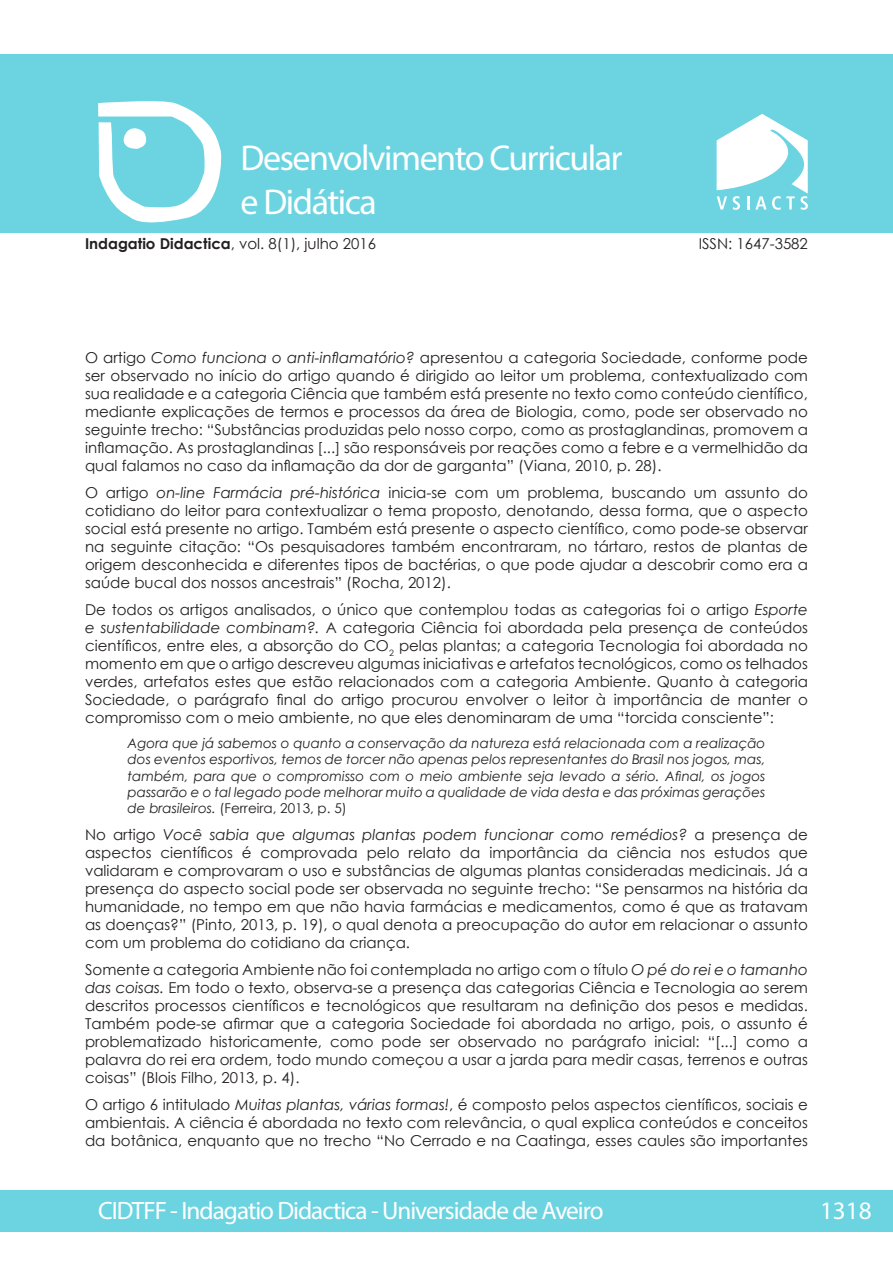
<style>
.page{position:relative;width:893px;height:1263px;background:#fff}
.page>*{position:absolute;margin:0;border:0;box-sizing:border-box;transform-origin:0 0}
.t1{font:36px/43.2px "Myriad Pro";letter-spacing:-.04em;color:#fff}
.t2{font:25.2px "Myriad Pro";letter-spacing:-.04em;color:#fff}
.t3{font:15px/18px "Century Gothic";color:#231f20;text-align:justify}
.t4{font:italic 13.5px/16.2px "Century Gothic";color:#231f20;text-align:justify}
.s1{font-weight:700}
.s2{font-style:italic}
.s3{font-style:normal}
</style>
<div class="page">
<div style="left:0;top:1190px;width:892px;height:41px;background:#6cd4e1"></div>
<div style="left:0;top:54px;width:893px;height:179px;background:#6cd4e1"></div>
<hr style="left:892px;top:1190px;width:1px;height:41px;background:#6cd4e1">
<svg style="left:98px;top:101px;width:124px;height:122px"></svg>
<svg style="left:717px;top:114px;width:91px;height:96px"></svg>
<h1 class="t1" style="left:241px;top:136px;width:384px">Desenvolvimento Curricular e Didática</h1>
<p class="t3" style="left:85px;top:234px;width:293px"><span class="s1">Indagatio Didactica</span>, vol. 8(1), julho 2016</p>
<p class="t3" style="left:699px;top:234px;width:111px">ISSN: 1647-3582</p>
<p class="t3" style="left:85px;top:348px;width:724px">O artigo <span class="s2">Como funciona o anti-inflamatório?</span> apresentou a categoria Sociedade, conforme pode ser observado no início do artigo quando é dirigido ao leitor um problema, contextualizado com sua realidade e a categoria Ciência que também está presente no texto como conteúdo científico, mediante explicações de termos e processos da área de Biologia, como, pode ser observado no seguinte trecho: “Substâncias produzidas pelo nosso corpo, como as prostaglandinas, promovem a inflamação. As prostaglandinas [...] são responsáveis por reações como a febre e a vermelhidão da qual falamos no caso da inflamação da dor de garganta” (Viana, 2010, p. 28).</p>
<p class="t3" style="left:85px;top:483px;width:724px">O artigo <span class="s2">on-line Farmácia pré-histórica</span> inicia-se com um problema, buscando um assunto do cotidiano do leitor para contextualizar o tema proposto, denotando, dessa forma, que o aspecto social está presente no artigo. Também está presente o aspecto científico, como pode-se observar na seguinte citação: “Os pesquisadores também encontraram, no tártaro, restos de plantas de origem desconhecida e diferentes tipos de bactérias, o que pode ajudar a descobrir como era a saúde bucal dos nossos ancestrais” (Rocha, 2012).</p>
<p class="t3" style="left:85px;top:600px;width:724px">De todos os artigos analisados, o único que contemplou todas as categorias foi o artigo <span class="s2">Esporte e sustentabilidade combinam?.</span> A categoria Ciência foi abordada pela presença de conteúdos científicos, entre eles, a absorção do CO<sub>2</sub> pelas plantas; a categoria Tecnologia foi abordada no momento em que o artigo descreveu algumas iniciativas e artefatos tecnológicos, como os telhados verdes, artefatos estes que estão relacionados com a categoria Ambiente. Quanto à categoria Sociedade, o parágrafo final do artigo procurou envolver o leitor à importância de manter o compromisso com o meio ambiente, no que eles denominaram de uma “torcida consciente”:</p>
<p class="t4" style="left:128px;top:735px;width:639px">Agora que já sabemos o quanto a conservação da natureza está relacionada com a realização dos eventos esportivos, temos de torcer não apenas pelos representantes do Brasil nos jogos, mas, também, para que o compromisso com o meio ambiente seja levado a sério. Afinal, os jogos passarão e o tal legado pode melhorar muito a qualidade de vida desta e das próximas gerações de brasileiros. <span class="s3">(Ferreira, 2013, p. 5)</span></p>
<p class="t3" style="left:85px;top:825px;width:724px">No artigo <span class="s2">Você sabia que algumas plantas podem funcionar como remédios?</span> a presença de aspectos científicos é comprovada pelo relato da importância da ciência nos estudos que validaram e comprovaram o uso e substâncias de algumas plantas consideradas medicinais. Já a presença do aspecto social pode ser observada no seguinte trecho: “Se pensarmos na história da humanidade, no tempo em que não havia farmácias e medicamentos, como é que as tratavam as doenças?” (Pinto, 2013, p. 19), o qual denota a preocupação do autor em relacionar o assunto com um problema do cotidiano da criança.</p>
<p class="t3" style="left:85px;top:960px;width:724px">Somente a categoria Ambiente não foi contemplada no artigo com o título <span class="s2">O pé do rei e o tamanho das coisas.</span> Em todo o texto, observa-se a presença das categorias Ciência e Tecnologia ao serem descritos processos científicos e tecnológicos que resultaram na definição dos pesos e medidas.<br>Também pode-se afirmar que a categoria Sociedade foi abordada no artigo, pois, o assunto é problematizado historicamente, como pode ser observado no parágrafo inicial: “[...] como a palavra do rei era ordem, todo mundo começou a usar a jarda para medir casas, terrenos e outras coisas” (Blois Filho, 2013, p. 4).</p>
<p class="t3" style="left:85px;top:1095px;width:724px">O artigo 6 intitulado <span class="s2">Muitas plantas, várias formas!</span>, é composto pelos aspectos científicos, sociais e ambientais. A ciência é abordada no texto com relevância, o qual explica conteúdos e conceitos da botânica, enquanto que no trecho “No Cerrado e na Caatinga, esses caules são importantes</p>
<h2 class="t2" style="left:98px;top:1194px;width:507px">CIDTFF - Indagatio Didactica - Universidade de Aveiro</h2>
<h2 class="t2" style="left:820px;top:1194px;width:53px">1318</h2>
</div>
